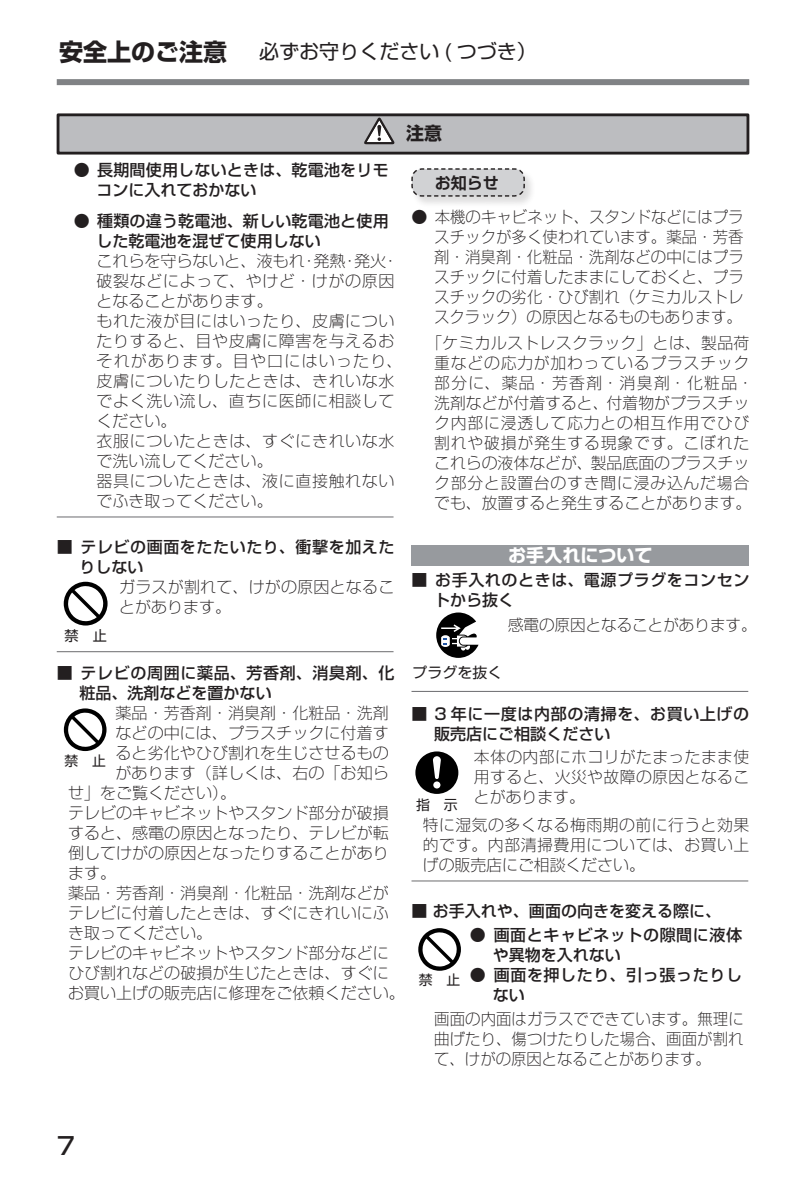
<style>
.page{position:relative;width:806px;height:1191px;background:#fff}
.page>*{position:absolute;margin:0;border:0;box-sizing:border-box;transform-origin:0 0}
.t1{font:500 24px "Shin Go Pro";color:#231f20}
.タイトル１_０{font:20px "Shin Go Pro";color:#231f20}
._01_中タイトル副本2{font:700 18px "Shin Go Pro";color:#fff}
._01_中タイトル_安规{font:700 18px "Shin Go Pro";color:#231f20}
.PL_text{font:300 expanded 16px/20px "Shin Go Pro";color:#231f20}
.lead_new{font:300 expanded 16px/20px "Shin Go Pro";letter-spacing:.005em;color:#231f20;text-align:justify;scale:.96 1}
.lead_new-2{font:300 expanded 16px/20px "Shin Go Pro";letter-spacing:.05em;color:#231f20;text-align:center}
.PL_text-2{font:300 expanded 16px/20px "Shin Go Pro";letter-spacing:.04em;color:#231f20}
.lead_new-3{font:300 expanded 16px/20px "Shin Go Pro";letter-spacing:.005em;color:#231f20;text-align:justify}
.lead_new-4{font:500 16px/20px "Shin Go Pro";letter-spacing:.015em;color:#231f20}
.lead_new-5{font:500 16px/20px "Shin Go Pro";letter-spacing:.04em;color:#231f20}
.lead_new-6{font:500 16px/20px "Shin Go Pro";letter-spacing:.035em;color:#231f20}
.t2{font:700 16px "Shin Go Pro De";color:#231f20}
.t3{font:14.6px "Shin Go Pro";color:#231f20}
.t4{font:14.2px "Shin Go Pro";color:#231f20}
.t5{font:13.8px "Shin Go Pro";color:#231f20}
.t6{font:13.6px "Shin Go Pro";color:#231f20}
.s1{font-weight:700;font-size:24px}
.s2{font-weight:500;font-stretch:normal}
</style>
<div class="page">
<div style="left:57px;top:79px;width:691px;height:6px;background:#808285"></div>
<hr style="left:57px;top:516px;width:336px;height:1px;background:#6b6b6e">
<hr style="left:57px;top:651px;width:336px;height:1px;background:#6b6b6e">
<svg style="left:64px;top:582px;width:43px;height:43px"></svg>
<svg style="left:64px;top:708px;width:42px;height:43px"></svg>
<div style="left:58px;top:115px;width:689px;height:38px;background:#bcbdc0"></div>
<svg style="left:364px;top:117px;width:30px;height:27px"></svg>
<div style="left:57px;top:113px;width:691px;height:41px;border:3px solid #231f20"></div>
<div style="left:411px;top:545px;width:337px;height:21px;background:#979a9e"></div>
<hr style="left:411px;top:691px;width:336px;height:1px;background:#6b6b6e">
<hr style="left:411px;top:880px;width:336px;height:1px;background:#6b6b6e">
<div style="left:411px;top:168px;width:125px;height:40px;background:#231f20;opacity:.15"></div>
<svg style="left:411px;top:168px;width:114px;height:29px;background:#c7c8ca"></svg>
<svg style="left:436px;top:612px;width:42px;height:46px"></svg>
<svg style="left:415px;top:751px;width:43px;height:43px"></svg>
<svg style="left:418px;top:928px;width:42px;height:42px"></svg>
<p class="タイトル１_０" style="left:59px;top:35px;width:479px"><span class="s1">安全上のご注意 　</span>必ずお守りください ( つづき）</p>
<p class="lead_new-4" style="left:96px;top:158px;width:293px;text-indent:-23px">● 長期間使用しないときは、乾電池をリモコンに入れておかない</p>
<p class="lead_new-4" style="left:96px;top:209px;width:293px;text-indent:-23px">● 種類の違う乾電池、新しい乾電池と使用した乾電池を混ぜて使用しない</p>
<p class="PL_text" style="left:96px;top:249px;width:303px">これらを守らないと、液もれ・発熱・発火・破裂などによって、やけど・けがの原因となることがあります。</p>
<p class="PL_text-2" style="left:96px;top:309px;width:307px">もれた液が目にはいったり、皮膚についたりすると、目や皮膚に障害を与えるおそれがあります。目や口にはいったり、皮膚についたりしたときは、きれいな水でよく洗い流し、直ちに医師に相談してください。</p>
<p class="PL_text-2" style="left:96px;top:429px;width:299px">衣服についたときは、すぐにきれいな水で洗い流してください。</p>
<p class="PL_text-2" style="left:96px;top:469px;width:299px">器具についたときは、液に直接触れないでふき取ってください。</p>
<p class="lead_new-6" style="left:79px;top:535px;width:316px;text-indent:-23px">■ テレビの画面をたたいたり、衝撃を加えたりしない</p>
<p class="PL_text" style="left:119px;top:575px;width:276px">ガラスが割れて、けがの原因となることがあります。</p>
<p class="t4" style="left:64px;top:623px;width:44px">禁　止</p>
<p class="lead_new-5" style="left:79px;top:660px;width:316px;text-indent:-23px">■ テレビの周囲に薬品、芳香剤、消臭剤、化粧品、洗剤などを置かない</p>
<p class="PL_text" style="left:115px;top:700px;width:274px">薬品・芳香剤・消臭剤・化粧品・洗剤</p>
<p class="PL_text" style="left:115px;top:720px;width:274px">などの中には、プラスチックに付着す</p>
<p class="PL_text" style="left:115px;top:740px;width:275px">ると劣化やひび割れを生じさせるもの</p>
<p class="PL_text" style="left:115px;top:760px;width:274px">があります（詳しくは、右の「お知ら</p>
<p class="PL_text" style="left:68px;top:780px;width:169px">せ」をご覧ください）。</p>
<p class="PL_text" style="left:68px;top:800px;width:322px;text-align:justify">テレビのキャビネットやスタンド部分が破損すると、感電の原因となったり、テレビが転倒してけがの原因となったりすることがあります。</p>
<p class="PL_text" style="left:68px;top:880px;width:322px;text-align:justify">薬品・芳香剤・消臭剤・化粧品・洗剤などがテレビに付着したときは、すぐにきれいにふき取ってください。</p>
<p class="PL_text" style="left:68px;top:940px;width:338px">テレビのキャビネットやスタンド部分などにひび割れなどの破損が生じたときは、すぐにお買い上げの販売店に修理をご依頼ください。</p>
<p class="t5" style="left:64px;top:749px;width:43px">禁　止</p>
<p class="_01_中タイトル_安规" style="left:406px;top:119px;width:37px">注意</p>
<p class="t2" style="left:434px;top:169px;width:65px">お知らせ</p>
<p class="lead_new" style="left:434px;top:205px;width:324px;text-indent:-23px"><span class="s2">●</span> 本機のキャビネット、スタンドなどにはプラスチックが多く使われています。薬品・芳香剤・消臭剤・化粧品・洗剤などの中にはプラスチックに付着したままにしておくと、プラスチックの劣化・ひび割れ（ケミカルストレスクラック）の原因となるものもあります。</p>
<p class="lead_new-2" style="left:426px;top:330px;width:328px">「ケミカルストレスクラック」とは、製品荷重などの応力が加わっているプラスチック部分に、薬品・芳香剤・消臭剤・化粧品・洗剤などが付着すると、付着物がプラスチック内部に浸透して応力との相互作用でひび割れや破損が発生する現象です。こぼれたこれらの液体などが、製品底面のプラスチック部分と設置台のすき間に浸み込んだ場合でも、放置すると発生することがあります。</p>
<p class="_01_中タイトル副本2" style="left:508px;top:541px;width:145px">お手入れについて</p>
<p class="lead_new-6" style="left:434px;top:567px;width:316px;text-indent:-23px">■ お手入れのときは、電源プラグをコンセントから抜く</p>
<p class="lead_new-3" style="left:507px;top:613px;width:250px">感電の原因となることがあります。</p>
<p class="t3" style="left:412px;top:660px;width:92px">プラグを抜く</p>
<p class="lead_new-5" style="left:434px;top:701px;width:316px;text-indent:-23px">■ 3 年に一度は内部の清掃を、お買い上げの販売店にご相談ください</p>
<p class="lead_new-3" style="left:473px;top:745px;width:277px">本体の内部にホコリがたまったまま使用すると、火災や故障の原因となることがあります。</p>
<p class="lead_new-3" style="left:422px;top:813px;width:328px">特に湿気の多くなる梅雨期の前に行うと効果的です。内部清掃費用については、お買い上げの販売店にご相談ください。</p>
<p class="lead_new-4" style="left:411px;top:898px;width:311px">■ お手入れや、画面の向きを変える際に、</p>
<p class="t6" style="left:416px;top:794px;width:43px">指　示</p>
<p class="t5" style="left:418px;top:969px;width:43px">禁　止</p>
<p class="lead_new-6" style="left:492px;top:922px;width:251px;text-indent:-23px">● 画面とキャビネットの隙間に液体や異物を入れない</p>
<p class="lead_new-5" style="left:492px;top:962px;width:251px;text-indent:-23px">● 画面を押したり、引っ張ったりしない</p>
<p class="lead_new" style="left:434px;top:1007px;width:324px">画面の内面はガラスでできています。無理に曲げたり、傷つけたりした場合、画面が割れて、けがの原因となることがあります。</p>
<h1 class="t1" style="left:57px;top:1126px;width:20px">7</h1>
</div>
